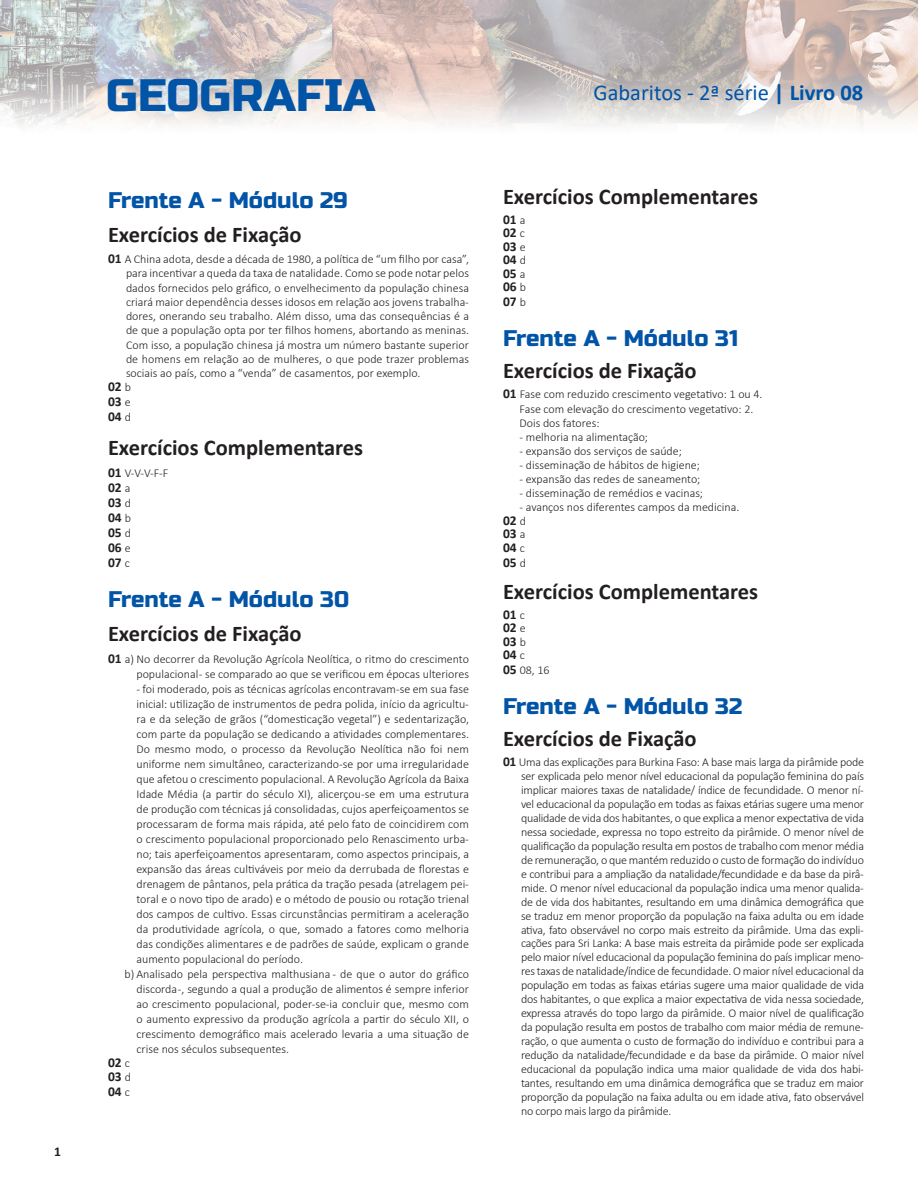
<style>
.page{position:relative;width:918px;height:1188px;background:#fff}
.page>*{position:absolute;margin:0;border:0;box-sizing:border-box;transform-origin:0 0}
.t1{font:45.15px "Russo One";color:#0154a6}
.TEO__Título__PESO_2{font:700 22.5px "Calibri";color:#231f20}
.TEO__Título__PESO_1{font:22.5px "Russo One";color:#0154a6}
.t2{font:22.5px "Calibri";color:#0154a6}
.t3{font:700 13.5px "Calibri";color:#231f20}
.EX__gab5_item_identa{font:300 12px/14px "Calibri";color:#231f20;text-align:justify}
.s1{font-weight:700;font-size:13.5px}
.s2{font-weight:300;font-size:12px}
.s3{font-weight:700}
</style>
<div class="page">
<img style="left:0;top:0;width:918px;height:126px">
<p class="t3" style="left:54px;top:1142px;width:8px">1</p>
<h1 class="t1" style="left:106px;top:69px;width:270px">GEOGRAFIA</h1>
<p class="TEO__Título__PESO_1" style="left:108px;top:187px;width:241px">Frente A - Módulo 29</p>
<p class="TEO__Título__PESO_2" style="left:108px;top:219px;width:195px">Exercícios de Fixação</p>
<p class="EX__gab5_item_identa" style="left:126px;top:252px;width:345px;text-indent:-18px"><span class="s1">01</span> A China adota, desde a década de 1980, a política de “um filho por casa”, para incentivar a queda da taxa de natalidade. Como se pode notar pelos dados fornecidos pelo gráfico, o envelhecimento da população chinesa criará maior dependência desses idosos em relação aos jovens trabalha&shy;dores, onerando seu trabalho. Além disso, uma das consequências é a de que a população opta por ter filhos homens, abortando as meninas.<br>Com isso, a população chinesa já mostra um número bastante superior de homens em relação ao de mulheres, o que pode trazer problemas sociais ao país, como a “venda” de casamentos, por exemplo.</p>
<p class="t3" style="left:108px;top:377px;width:24px">02 <span class="s2">b</span></p>
<p class="t3" style="left:108px;top:392px;width:24px">03 <span class="s2">e</span></p>
<p class="t3" style="left:108px;top:407px;width:24px">04 <span class="s2">d</span></p>
<p class="TEO__Título__PESO_2" style="left:108px;top:432px;width:257px">Exercícios Complementares</p>
<p class="EX__gab5_item_identa" style="left:108px;top:466px;width:62px"><span class="s1">01</span> V-V-V-F-F</p>
<p class="t3" style="left:108px;top:478px;width:24px">02 <span class="s2">a</span></p>
<p class="t3" style="left:108px;top:493px;width:24px">03 <span class="s2">d</span></p>
<p class="t3" style="left:108px;top:508px;width:24px">04 <span class="s2">b</span></p>
<p class="t3" style="left:108px;top:523px;width:24px">05 <span class="s2">d</span></p>
<p class="t3" style="left:108px;top:538px;width:24px">06 <span class="s2">e</span></p>
<p class="t3" style="left:108px;top:553px;width:23px">07 <span class="s2">c</span></p>
<p class="TEO__Título__PESO_1" style="left:108px;top:586px;width:243px">Frente A - Módulo 30</p>
<p class="TEO__Título__PESO_2" style="left:108px;top:618px;width:195px">Exercícios de Fixação</p>
<p class="EX__gab5_item_identa" style="left:108px;top:651px;width:362px;line-height:15px;text-align:right"><span class="s1">01</span> a) No decorrer da Revolução Agrícola Neolítica, o ritmo do crescimento populacional - se comparado ao que se verificou em épocas ulteriores</p>
<p class="EX__gab5_item_identa" style="left:136px;top:681px;width:334px;line-height:15px">- foi moderado, pois as técnicas agrícolas encontravam-se em sua fase inicial: utilização de instrumentos de pedra polida, início da agricultu&shy;ra e da seleção de grãos (“domesticação vegetal”) e sedentarização, com parte da população se dedicando a atividades complementares.<br>Do mesmo modo, o processo da Revolução Neolítica não foi nem uniforme nem simultâneo, caracterizando-se por uma irregularidade que afetou o crescimento populacional. A Revolução Agrícola da Baixa Idade Média (a partir do século XI), alicerçou-se em uma estrutura de produção com técnicas já consolidadas, cujos aperfeiçoamentos se processaram de forma mais rápida, até pelo fato de coincidirem com o crescimento populacional proporcionado pelo Renascimento urba&shy;no; tais aperfeiçoamentos apresentaram, como aspectos principais, a expansão das áreas cultiváveis por meio da derrubada de florestas e drenagem de pântanos, pela prática da tração pesada (atrelagem pei&shy;toral e o novo tipo de arado) e o método de pousio ou rotação trienal dos campos de cultivo. Essas circunstâncias permitiram a aceleração da produtividade agrícola, o que, somado a fatores como melhoria das condições alimentares e de padrões de saúde, explicam o grande aumento populacional do período.</p>
<p class="EX__gab5_item_identa" style="left:136px;top:966px;width:334px;line-height:15px;text-indent:-12px">b) Analisado pela perspectiva malthusiana - de que o autor do gráfico discorda -, segundo a qual a produção de alimentos é sempre inferior ao crescimento populacional, poder-se-ia concluir que, mesmo com o aumento expressivo da produção agrícola a partir do século XII, o crescimento demográfico mais acelerado levaria a uma situação de crise nos séculos subsequentes.</p>
<p class="t3" style="left:108px;top:1053px;width:23px">02 <span class="s2">c</span></p>
<p class="t3" style="left:108px;top:1067px;width:24px">03 <span class="s2">d</span></p>
<p class="t3" style="left:108px;top:1082px;width:23px">04 <span class="s2">c</span></p>
<h2 class="t2" style="left:594px;top:77px;width:271px">Gabaritos - 2ª série <span class="s3">| Livro 08</span></h2>
<p class="TEO__Título__PESO_2" style="left:503px;top:181px;width:257px">Exercícios Complementares</p>
<p class="t3" style="left:503px;top:210px;width:24px">01 <span class="s2">a</span></p>
<p class="t3" style="left:503px;top:223px;width:23px">02 <span class="s2">c</span></p>
<p class="t3" style="left:503px;top:237px;width:24px">03 <span class="s2">e</span></p>
<p class="t3" style="left:503px;top:250px;width:24px">04 <span class="s2">d</span></p>
<p class="t3" style="left:503px;top:264px;width:24px">05 <span class="s2">a</span></p>
<p class="t3" style="left:503px;top:277px;width:24px">06 <span class="s2">b</span></p>
<p class="t3" style="left:503px;top:292px;width:24px">07 <span class="s2">b</span></p>
<p class="TEO__Título__PESO_1" style="left:503px;top:325px;width:237px">Frente A - Módulo 31</p>
<p class="TEO__Título__PESO_2" style="left:503px;top:355px;width:195px">Exercícios de Fixação</p>
<p class="EX__gab5_item_identa" style="left:503px;top:387px;width:261px"><span class="s1">01</span> Fase com reduzido crescimento vegetativo: 1 ou 4.</p>
<p class="EX__gab5_item_identa" style="left:520px;top:401px;width:235px">Fase com elevação do crescimento vegetativo: 2.</p>
<p class="EX__gab5_item_identa" style="left:520px;top:416px;width:82px">Dois dos fatores:</p>
<p class="EX__gab5_item_identa" style="left:520px;top:430px;width:130px">- melhoria na alimentação;</p>
<p class="EX__gab5_item_identa" style="left:520px;top:444px;width:164px">- expansão dos serviços de saúde;</p>
<p class="EX__gab5_item_identa" style="left:520px;top:458px;width:182px">- disseminação de hábitos de higiene;</p>
<p class="EX__gab5_item_identa" style="left:520px;top:472px;width:182px">- expansão das redes de saneamento;</p>
<p class="EX__gab5_item_identa" style="left:520px;top:486px;width:185px">- disseminação de remédios e vacinas;</p>
<p class="EX__gab5_item_identa" style="left:520px;top:500px;width:221px">- avanços nos diferentes campos da medicina.</p>
<p class="t3" style="left:503px;top:511px;width:24px">02 <span class="s2">d</span></p>
<p class="t3" style="left:503px;top:524px;width:24px">03 <span class="s2">a</span></p>
<p class="t3" style="left:503px;top:538px;width:23px">04 <span class="s2">c</span></p>
<p class="t3" style="left:503px;top:553px;width:24px">05 <span class="s2">d</span></p>
<p class="TEO__Título__PESO_2" style="left:503px;top:575px;width:257px">Exercícios Complementares</p>
<p class="t3" style="left:503px;top:605px;width:23px">01 <span class="s2">c</span></p>
<p class="t3" style="left:503px;top:618px;width:24px">02 <span class="s2">e</span></p>
<p class="t3" style="left:503px;top:632px;width:24px">03 <span class="s2">b</span></p>
<p class="t3" style="left:503px;top:645px;width:23px">04 <span class="s2">c</span></p>
<p class="EX__gab5_item_identa" style="left:503px;top:663px;width:48px"><span class="s1">05</span> 08, 16</p>
<p class="TEO__Título__PESO_1" style="left:503px;top:693px;width:241px">Frente A - Módulo 32</p>
<p class="TEO__Título__PESO_2" style="left:503px;top:722px;width:195px">Exercícios de Fixação</p>
<p class="EX__gab5_item_identa" style="left:521px;top:755px;width:345px;text-indent:-18px"><span class="s1">01</span> Uma das explicações para Burkina Faso: A base mais larga da pirâmide pode ser explicada pelo menor nível educacional da população feminina do país implicar maiores taxas de natalidade/ índice de fecundidade. O menor ní&shy;vel educacional da população em todas as faixas etárias sugere uma menor qualidade de vida dos habitantes, o que explica a menor expectativa de vida nessa sociedade, expressa no topo estreito da pirâmide. O menor nível de qualificação da população resulta em postos de trabalho com menor média de remuneração, o que mantém reduzido o custo de formação do indivíduo e contribui para a ampliação da natalidade/fecundidade e da base da pirâ&shy;mide. O menor nível educacional da população indica uma menor qualida&shy;de de vida dos habitantes, resultando em uma dinâmica demográfica que se traduz em menor proporção da população na faixa adulta ou em idade ativa, fato observável no corpo mais estreito da pirâmide. Uma das expli&shy;cações para Sri Lanka: A base mais estreita da pirâmide pode ser explicada pelo maior nível educacional da população feminina do país implicar meno&shy;res taxas de natalidade/índice de fecundidade. O maior nível educacional da população em todas as faixas etárias sugere uma maior qualidade de vida dos habitantes, o que explica a maior expectativa de vida nessa sociedade, expressa através do topo largo da pirâmide. O maior nível de qualificação da população resulta em postos de trabalho com maior média de remune&shy;ração, o que aumenta o custo de formação do indivíduo e contribui para a redução da natalidade/fecundidade e da base da pirâmide. O maior nível educacional da população indica uma maior qualidade de vida dos habi&shy;tantes, resultando em uma dinâmica demográfica que se traduz em maior proporção da população na faixa adulta ou em idade ativa, fato observável no corpo mais largo da pirâmide.</p>
</div>
